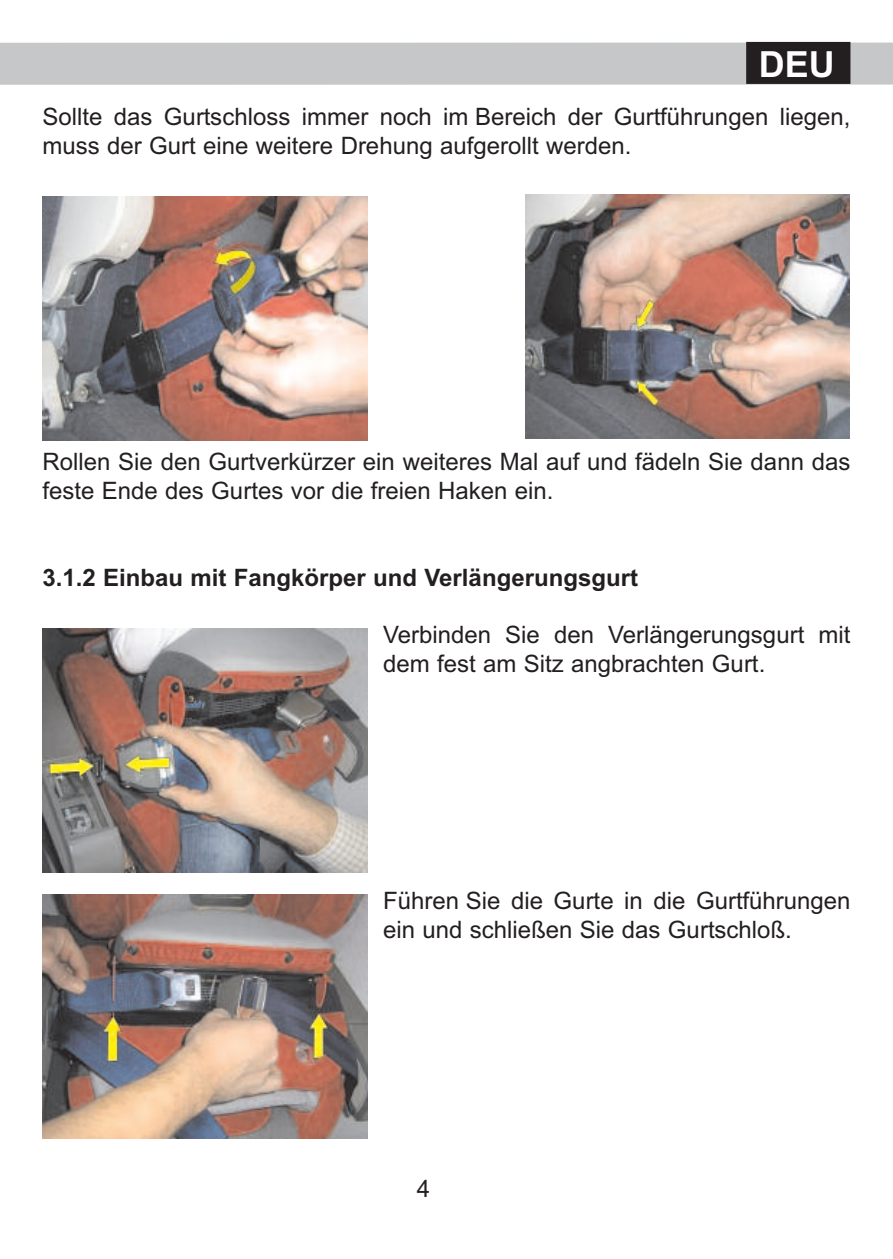
<style>
.page{position:relative;width:893px;height:1259px;background:#fff}
.page>*{position:absolute;margin:0;border:0;box-sizing:border-box;transform-origin:0 0}
.t1{font:700 36px "Arial";color:#fff}
.t2{font:24px/28.8px "Arial";color:#231f20}
.t3{font:700 24px "Arial";color:#231f20}
</style>
<div class="page">
<div style="left:0;top:43px;width:893px;height:42px;background:#c6c7c9"></div>
<div style="left:746px;top:42px;width:104px;height:42px;background:#231f20"></div>
<img style="left:43px;top:197px;width:325px;height:244px">
<img style="left:525px;top:195px;width:325px;height:243px">
<img style="left:43px;top:629px;width:325px;height:243px">
<img style="left:43px;top:894px;width:325px;height:244px">
<h1 class="t1" style="left:759px;top:43px;width:77px">DEU</h1>
<p class="t2" style="left:43px;top:102px;width:809px">Sollte das Gurtschloss immer noch im Bereich der Gurtführungen liegen, muss der Gurt eine weitere Drehung aufgerollt werden.</p>
<p class="t2" style="left:43px;top:448px;width:809px">Rollen Sie den Gurtverkürzer ein weiteres Mal auf und fädeln Sie dann das feste Ende des Gurtes vor die freien Haken ein.</p>
<p class="t3" style="left:43px;top:563px;width:597px">3.1.2 Einbau mit Fangkörper und Verlängerungsgurt</p>
<p class="t2" style="left:383px;top:620px;width:469px">Verbinden Sie den Verlängerungsgurt mit dem fest am Sitz angbrachten Gurt.</p>
<p class="t2" style="left:383px;top:887px;width:469px">Führen Sie die Gurte in die Gurtführungen ein und schließen Sie das Gurtschloß.</p>
<p class="t2" style="left:417px;top:1174px;width:15px">4</p>
</div>
